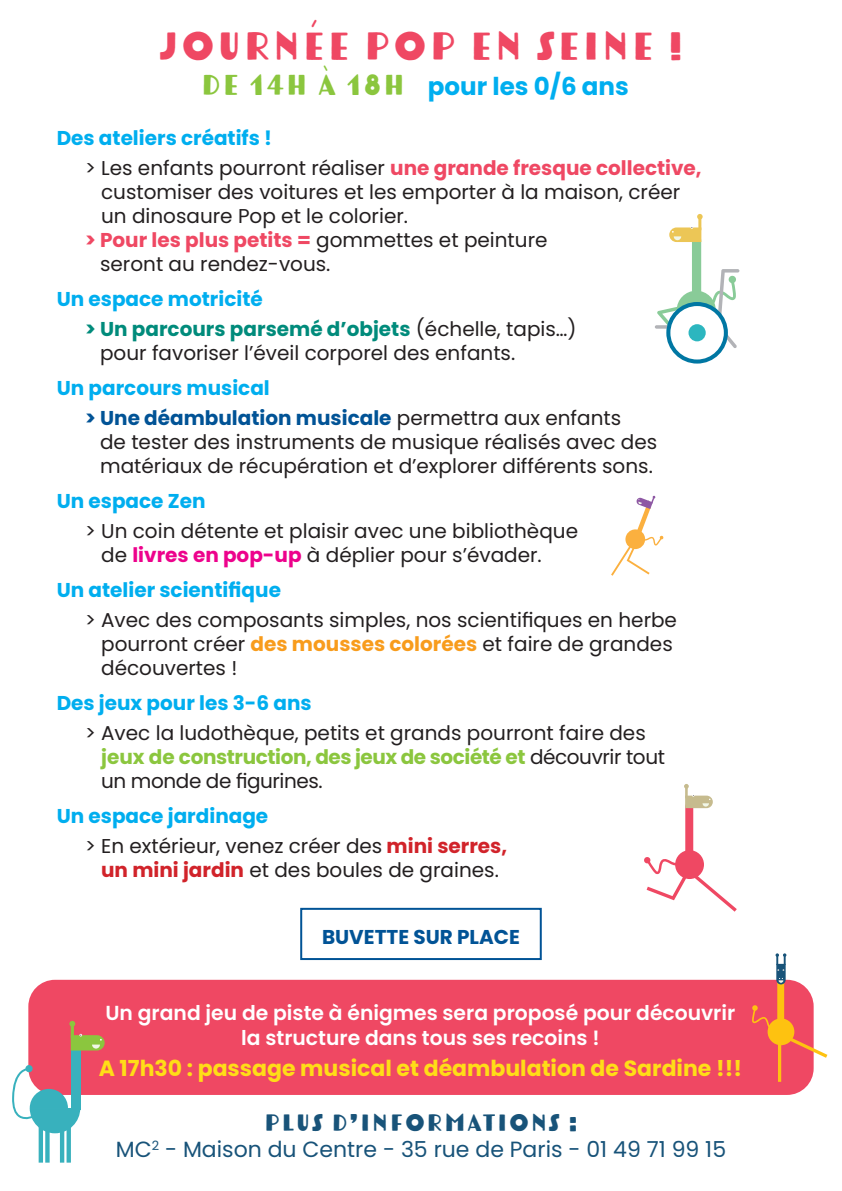
<style>
.page{position:relative;width:842px;height:1191px;background:#fff}
.page>*{position:absolute;margin:0;border:0;box-sizing:border-box;transform-origin:0 0}
.t1{font:40px "Tomarik Display";color:#ef4863}
.t2{font:700 24.6px "Poppins";color:#00aeef}
.t3{font:24px "Tomarik Display";color:#185379}
.t4{font:700 22px "Poppins";color:#ffdd17}
.t5{font:22px "Poppins";color:#185379}
.t6{font:600 20.4px/24.4px "Poppins";color:#fff;text-align:center}
.t7{font:20px/24px "Poppins";color:#231f20}
.t8{font:700 20px/29.6px "Poppins";color:#015396}
.t9{font:700 20px/29.6px "Poppins";color:#008b7b}
.t10{font:700 20px "Poppins";color:#00aeef}
.t11{font:700 20px "Poppins";color:#ef4863}
.s1{font-family:"Tomarik Display";font-weight:400;font-size:29.4px;color:#8bc63e}
.s2{font-weight:700;color:#00aeef}
.s3{font-weight:700;color:#ef4863}
.s4{font-weight:400;color:#231f20}
.s5{color:#00aeef}
.s6{font-weight:700;color:#ed028c}
.s7{font-weight:700;color:#f89c1c}
.s8{font-weight:700;color:#8bc63e}
.s9{font-weight:700;color:#d1232a}
</style>
<div class="page">
<svg style="left:611px;top:495px;width:53px;height:81px"></svg>
<div style="left:28px;top:979px;width:786px;height:116px;background:#ef4863;border-radius:27px"></div>
<svg style="left:752px;top:953px;width:75px;height:128px"></svg>
<div style="left:71px;top:1045px;width:9px;height:65px;background:#38b1bd"></div>
<hr style="left:71px;top:1022px;width:3px;height:16px;background:#8bc63e;border-radius:2px">
<svg style="left:71px;top:1033px;width:34px;height:17px"></svg>
<svg style="left:69px;top:1020px;width:6px;height:6px"></svg>
<svg style="left:12px;top:1068px;width:68px;height:94px"></svg>
<svg style="left:25px;top:1064px;width:8px;height:8px"></svg>
<svg style="left:644px;top:784px;width:93px;height:127px"></svg>
<hr style="left:698px;top:216px;width:3px;height:15px;background:#ecc656">
<svg style="left:697px;top:214px;width:6px;height:5px"></svg>
<svg style="left:655px;top:226px;width:84px;height:137px"></svg>
<div style="left:688px;top:324px;width:18px;height:17px;background:#2cb6bf;border-radius:50%"></div>
<div style="left:300px;top:908px;width:242px;height:52px;border:2px solid #015396"></div>
<h1 class="t1" style="left:158px;top:12px;width:528px">JOURNÉE POP EN SEINE !</h1>
<p class="t2" style="left:200px;top:72px;width:430px"><span class="s1">DE 14H À 18H</span> pour les 0/6 ans</p>
<p class="t7" style="left:85px;top:123px;width:618px;line-height:29.6px;text-indent:-28px"><span class="s2">Des ateliers créatifs !<br></span>&gt; Les enfants pourront réaliser <span class="s3">une grande fresque collective,</span></p>
<p class="t7" style="left:101px;top:180px;width:581px">customiser des voitures et les emporter à la maison, créer</p>
<p class="t7" style="left:101px;top:204px;width:308px">un dinosaure Pop et le colorier.</p>
<p class="t11" style="left:85px;top:228px;width:464px">&gt; Pour les plus petits = <span class="s4">gommettes et peinture</span></p>
<p class="t7" style="left:100px;top:252px;width:232px">seront au rendez-vous.</p>
<p class="t9" style="left:85px;top:284px;width:493px;text-indent:-28px"><span class="s5">Un espace motricité<br></span>&gt; Un parcours parsemé d’objets <span class="s4">(échelle, tapis…)</span></p>
<p class="t7" style="left:100px;top:341px;width:417px">pour favoriser l’éveil corporel des enfants.</p>
<p class="t8" style="left:85px;top:373px;width:538px;text-indent:-28px"><span class="s5">Un parcours musical<br></span>&gt; Une déambulation musicale <span class="s4">permettra aux enfants</span></p>
<p class="t7" style="left:100px;top:430px;width:559px">de tester des instruments de musique réalisés avec des matériaux de récupération et d’explorer différents sons.</p>
<p class="t10" style="left:57px;top:489px;width:150px">Un espace Zen</p>
<p class="t7" style="left:101px;top:519px;width:478px;text-indent:-16px">&gt; Un coin détente et plaisir avec une bibliothèque de <span class="s6">livres en pop-up</span> à déplier pour s’évader.</p>
<p class="t10" style="left:57px;top:578px;width:226px">Un atelier scientifique</p>
<p class="t7" style="left:101px;top:608px;width:577px;text-indent:-16px">&gt; Avec des composants simples, nos scientifiques en herbe pourront créer <span class="s7">des mousses colorées</span> et faire de grandes découvertes !</p>
<p class="t10" style="left:57px;top:691px;width:257px">Des jeux pour les 3-6 ans</p>
<p class="t7" style="left:101px;top:721px;width:565px;text-indent:-16px">&gt; Avec la ludothèque, petits et grands pourront faire des <span class="s8">jeux de construction, des jeux de société et</span> découvrir tout un monde de figurines.</p>
<p class="t7" style="left:85px;top:801px;width:424px;line-height:29.6px;text-indent:-28px"><span class="s2">Un espace jardinage<br></span>&gt; En extérieur, venez créer des <span class="s9">mini serres,</span></p>
<p class="t7" style="left:101px;top:858px;width:399px"><span class="s9">un mini jardin</span> et des boules de graines.</p>
<p class="t8" style="left:322px;top:922px;width:199px">BUVETTE SUR PLACE</p>
<p class="t6" style="left:105px;top:1001px;width:631px">Un grand jeu de piste à énigmes sera proposé pour découvrir la structure dans tous ses recoins !</p>
<p class="t4" style="left:99px;top:1055px;width:645px">A 17h30 : passage musical et déambulation de Sardine !!!</p>
<p class="t3" style="left:263px;top:1101px;width:316px">PLUS D’INFORMATIONS :</p>
<p class="t5" style="left:116px;top:1136px;width:612px">MC<sup>2</sup> - Maison du Centre - 35 rue de Paris - 01 49 71 99 15</p>
</div>
